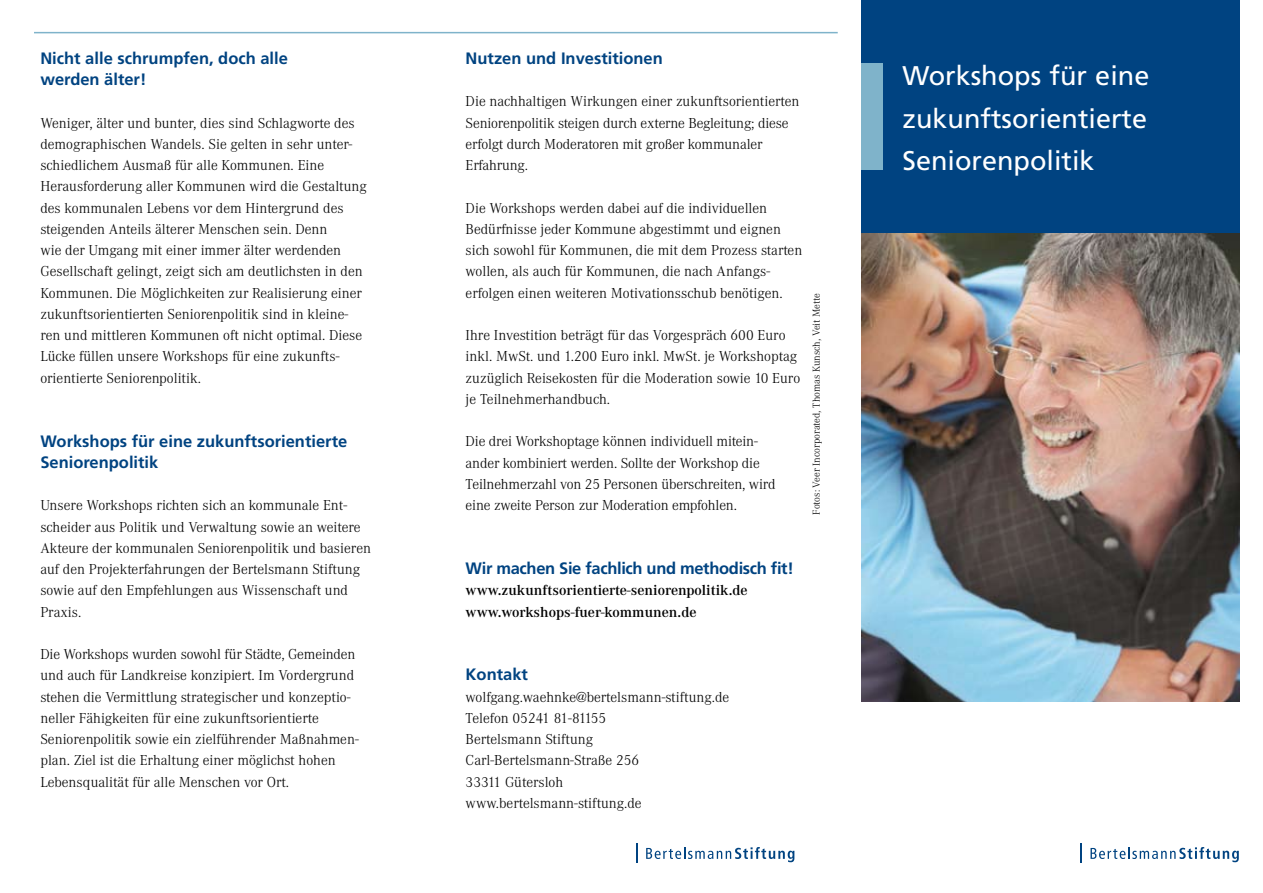
<style>
.page{position:relative;width:1263px;height:893px;background:#fff}
.page>*{position:absolute;margin:0;border:0;box-sizing:border-box;transform-origin:0 0}
.t1{font:27px/42.6px "Frutiger";color:#fff;text-align:justify}
.t2{font:700 16.5px/21.3px "Frutiger";color:#004381}
.t3{font:700 16.5px "Frutiger";letter-spacing:-.02em;color:#004381}
.t4{font:300 15px/21.3px "Corporate A";color:#000}
.t5{font:600 15px/21.3px "Corporate A";color:#000}
.t6{font:300 10.5px "Corporate A";color:#000}
</style>
<div class="page">
<svg style="left:1090px;top:847px;width:149px;height:15px"></svg>
<hr style="left:1080px;top:843px;width:2px;height:20px;background:#004381">
<div style="left:861px;top:0;width:378px;height:234px;background:#004381"></div>
<div style="left:861px;top:64px;width:21px;height:106px;background:#7fb3ca"></div>
<hr style="left:34px;top:32px;width:804px;height:1px;background:#7fb3ca">
<svg style="left:646px;top:847px;width:148px;height:15px"></svg>
<svg style="left:636px;top:843px;width:1px;height:20px"></svg>
<img style="left:861px;top:234px;width:378px;height:468px">
<p class="t2" style="left:40px;top:47px;width:249px">Nicht alle schrumpfen, doch alle werden älter!</p>
<p class="t4" style="left:40px;top:112px;width:328px">Weniger, älter und bunter, dies sind Schlagworte des demographischen Wandels. Sie gelten in sehr unter&shy;schiedlichem Ausmaß für alle Kommunen. Eine Herausforderung aller Kommunen wird die Gestaltung des kommunalen Lebens vor dem Hintergrund des steigenden Anteils älterer Menschen sein. Denn<br>wie der Umgang mit einer immer älter werdenden Gesellschaft gelingt, zeigt sich am deutlichsten in den Kommunen. Die Möglichkeiten zur Realisierung einer zukunftsorientierten Seniorenpolitik sind in kleine&shy;ren und mittleren Kommunen oft nicht optimal. Diese Lücke füllen unsere Workshops für eine zukunfts&shy;orientierte Seniorenpolitik.</p>
<p class="t2" style="left:40px;top:430px;width:308px">Workshops für eine zukunftsorientierte<br>Seniorenpolitik</p>
<p class="t4" style="left:40px;top:495px;width:332px">Unsere Workshops richten sich an kommunale Ent&shy;scheider aus Politik und Verwaltung sowie an weitere Akteure der kommunalen Seniorenpolitik und basieren auf den Projekterfahrungen der Bertelsmann Stiftung sowie auf den Empfehlungen aus Wissenschaft und Praxis.</p>
<p class="t4" style="left:40px;top:644px;width:320px">Die Workshops wurden sowohl für Städte, Gemeinden und auch für Landkreise konzipiert. Im Vordergrund stehen die Vermittlung strategischer und konzeptio&shy;neller Fähigkeiten für eine zukunftsorientierte Seniorenpolitik sowie ein zielführender Maßnahmen&shy;plan. Ziel ist die Erhaltung einer möglichst hohen Lebensqualität für alle Menschen vor Ort.</p>
<p class="t2" style="left:466px;top:47px;width:199px">Nutzen und Investitionen</p>
<p class="t4" style="left:466px;top:91px;width:335px">Die nachhaltigen Wirkungen einer zukunftsorientierten Seniorenpolitik steigen durch externe Begleitung; diese erfolgt durch Moderatoren mit großer kommunaler Erfahrung.</p>
<p class="t4" style="left:466px;top:197px;width:338px">Die Workshops werden dabei auf die individuellen Bedürfnisse jeder Kommune abgestimmt und eignen sich sowohl für Kommunen, die mit dem Prozess starten wollen, als auch für Kommunen, die nach Anfangs&shy;erfolgen einen weiteren Motivationsschub benötigen.</p>
<p class="t4" style="left:466px;top:325px;width:336px">Ihre Investition beträgt für das Vorgespräch 600 Euro inkl. MwSt. und 1.200 Euro inkl. MwSt. je Workshoptag zuzüglich Reisekosten für die Moderation sowie 10 Euro je Teilnehmerhandbuch.</p>
<p class="t4" style="left:466px;top:431px;width:312px">Die drei Workshoptage können individuell mitein&shy;ander kombiniert werden. Sollte der Workshop die Teilnehmerzahl von 25 Personen überschreiten, wird eine zweite Person zur Moderation empfohlen.</p>
<p class="t6" style="left:811px;top:514px;width:223px;rotate:-90deg">Fotos: Veer Incorporated, Thomas Kunsch, Veit Mette</p>
<p class="t3" style="left:466px;top:559px;width:330px">Wir machen Sie fachlich und methodisch fit!</p>
<p class="t5" style="left:466px;top:580px;width:283px">www.zukunftsorientierte-seniorenpolitik.de www.workshops-fuer-kommunen.de</p>
<p class="t2" style="left:466px;top:664px;width:64px">Kontakt</p>
<p class="t4" style="left:466px;top:686px;width:265px">wolfgang.waehnke@bertelsmann-stiftung.de<br>Telefon 05241 81-81155<br>Bertelsmann Stiftung<br>Carl-Bertelsmann-Straße 256<br>33311 Gütersloh www.bertelsmann-stiftung.de</p>
<h1 class="t1" style="left:902px;top:54px;width:248px">Workshops für eine zukunftsorientierte Seniorenpolitik</h1>
</div>
